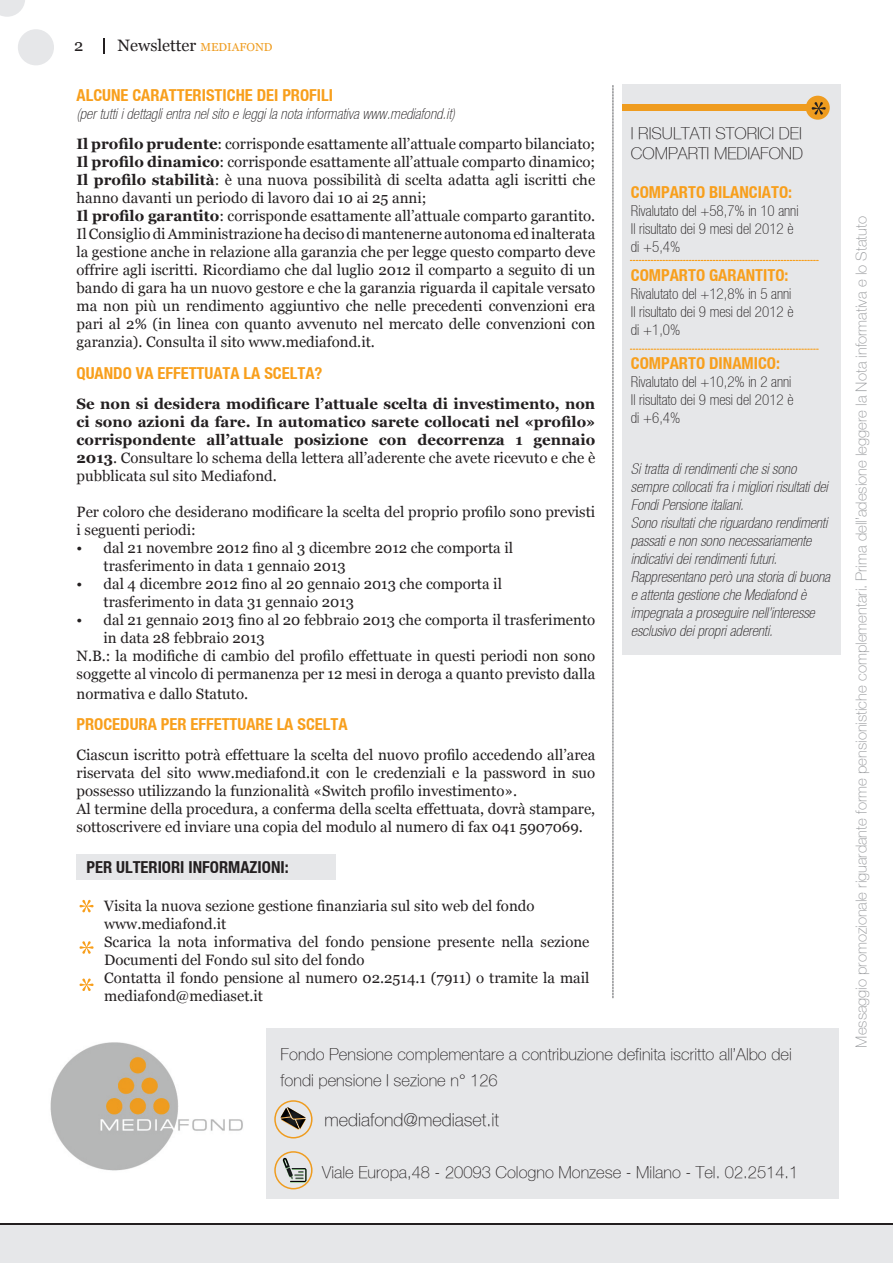
<style>
.page{position:relative;width:893px;height:1263px;background:#fff}
.page>*{position:absolute;margin:0;border:0;box-sizing:border-box;transform-origin:0 0}
.t1{font:100 18px "Helvetica Neue";color:#231f20}
.t2{font:100 16.5px/25.5px "Helvetica Neue";color:#231f20}
.t3{font:16.5px "Helvetica Neue Bold Cond Bold Cond";color:#f89f1c}
.t4{font:16.5px "Helvetica Neue Bold Cond Bold Cond";color:#231f20}
.t5{font:16.5px "Georgia";color:#231f20}
.t6{font:15px/18px "Georgia";color:#231f20}
.t7{font:15px/18px "Helvetica Neue Thin Cond Obl Thin Cond Obl";color:#231f20}
.t8{font:700 15px/18px "Georgia";color:#231f20;text-align:justify}
.t9{font:15px/18px "Helvetica Neue Thin Cond Thin Cond";color:#231f20}
.t10{font:100 15px "Helvetica Neue";color:#939598}
.s1{font-size:11.55px;color:#ef9c1f}
.s2{font-weight:700}
.s3{font-weight:400}
</style>
<div class="page">
<svg style="left:103px;top:38px;width:2px;height:16px"></svg>
<svg style="left:0;top:0;width:25px;height:17px"></svg>
<div style="left:18px;top:29px;width:36px;height:36px;background:#e6e7e9;border-radius:50%"></div>
<div style="left:0;top:1225px;width:893px;height:38px;background:#e6e7e9"></div>
<hr style="left:0;top:1223px;width:893px;height:1px;background:#231f20">
<div style="left:266px;top:1028px;width:572px;height:171px;background:#e6e7e9"></div>
<img style="left:50px;top:1042px;width:193px;height:129px">
<svg style="left:612px;top:85px;width:1px;height:913px"></svg>
<svg style="left:274px;top:1151px;width:39px;height:38px"></svg>
<svg style="left:274px;top:1100px;width:39px;height:38px"></svg>
<div style="left:77px;top:855px;width:259px;height:25px;background:#e6e7e9"></div>
<svg style="left:80px;top:900px;width:14px;height:12px"></svg>
<svg style="left:80px;top:978px;width:14px;height:13px"></svg>
<svg style="left:80px;top:941px;width:14px;height:13px"></svg>
<div style="left:622px;top:84px;width:219px;height:571px;background:#e6e7e9"></div>
<div style="left:622px;top:105px;width:196px;height:6px;background:#ef9c1f"></div>
<div style="left:806px;top:96px;width:24px;height:24px;background:#ef9c1f;border-radius:50%"></div>
<svg style="left:812px;top:102px;width:14px;height:13px"></svg>
<svg style="left:630px;top:260px;width:189px;height:1px"></svg>
<svg style="left:630px;top:349px;width:189px;height:1px"></svg>
<p class="t5" style="left:74px;top:35px;width:11px">2</p>
<p class="t5" style="left:118px;top:35px;width:156px">Newsletter <span class="s1">MEDIAFOND</span></p>
<p class="t3" style="left:77px;top:85px;width:258px">ALCUNE CARATTERISTICHE DEI PROFILI</p>
<p class="t7" style="left:77px;top:105px;width:380px">(per tutti i dettagli entra nel sito e leggi la nota informativa www.mediafond.it)</p>
<p class="t6" style="left:77px;top:135px;width:520px"><span class="s2">Il profilo prudente</span>: corrisponde esattamente all’attuale comparto bilanciato; <span class="s2">Il profilo dinamico</span>: corrisponde esattamente all’attuale comparto dinamico; <span class="s2">Il profilo stabilità</span>: è una nuova possibilità di scelta adatta agli iscritti che hanno davanti un periodo di lavoro dai 10 ai 25 anni;<br><span class="s2">Il profilo garantito</span>: corrisponde esattamente all’attuale comparto garantito.<br>Il Consiglio di Amministrazione ha deciso di mantenerne autonoma ed inalterata la gestione anche in relazione alla garanzia che per legge questo comparto deve offrire agli iscritti. Ricordiamo che dal luglio 2012 il comparto a seguito di un bando di gara ha un nuovo gestore e che la garanzia riguarda il capitale versato ma non più un rendimento aggiuntivo che nelle precedenti convenzioni era pari al 2% (in linea con quanto avvenuto nel mercato delle convenzioni con garanzia). Consulta il sito www.mediafond.it.</p>
<p class="t3" style="left:77px;top:363px;width:247px">QUANDO VA EFFETTUATA LA SCELTA?</p>
<p class="t8" style="left:77px;top:395px;width:520px">Se non si desidera modificare l’attuale scelta di investimento, non ci sono azioni da fare. In automatico sarete collocati nel «profilo» corrispondente all’attuale posizione con decorrenza 1 gennaio 2013<span class="s3">. Consultare lo schema della lettera all’aderente che avete ricevuto e che è pubblicata sul sito Mediafond.</span></p>
<p class="t6" style="left:77px;top:503px;width:520px">Per coloro che desiderano modificare la scelta del proprio profilo sono previsti i seguenti periodi:</p>
<p class="t6" style="left:104px;top:539px;width:411px;text-indent:-27px">• dal 21 novembre 2012 fino al 3 dicembre 2012 che comporta il trasferimento in data 1 gennaio 2013</p>
<p class="t6" style="left:104px;top:575px;width:400px;text-indent:-27px">• dal 4 dicembre 2012 fino al 20 gennaio 2013 che comporta il trasferimento in data 31 gennaio 2013</p>
<p class="t6" style="left:77px;top:611px;width:520px">• dal 21 gennaio 2013 fino al 20 febbraio 2013 che comporta il trasferimento</p>
<p class="t6" style="left:104px;top:629px;width:163px">in data 28 febbraio 2013</p>
<p class="t6" style="left:77px;top:647px;width:520px">N.B.: la modifiche di cambio del profilo effettuate in questi periodi non sono</p>
<p class="t6" style="left:77px;top:665px;width:520px">soggette al vincolo di permanenza per 12 mesi in deroga a quanto previsto dalla</p>
<p class="t6" style="left:77px;top:685px;width:173px">normativa e dallo Statuto.</p>
<p class="t3" style="left:77px;top:714px;width:272px">PROCEDURA PER EFFETTUARE LA SCELTA</p>
<p class="t6" style="left:77px;top:746px;width:520px">Ciascun iscritto potrà effettuare la scelta del nuovo profilo accedendo all’area riservata del sito www.mediafond.it con le credenziali e la password in suo possesso utilizzando la funzionalità «Switch profilo investimento».<br>Al termine della procedura, a conferma della scelta effettuata, dovrà stampare, sottoscrivere ed inviare una copia del modulo al numero di fax 041 5907069.</p>
<p class="t4" style="left:87px;top:857px;width:204px">PER ULTERIORI INFORMAZIONI:</p>
<p class="t6" style="left:104px;top:897px;width:487px">Visita la nuova sezione gestione finanziaria sul sito web del fondo www.mediafond.it<br>Scarica la nota informativa del fondo pensione presente nella sezione Documenti del Fondo sul sito del fondo<br>Contatta il fondo pensione al numero 02.2514.1 (7911) o tramite la mail mediafond@mediaset.it</p>
<p class="t2" style="left:631px;top:123px;width:174px;line-height:19.8px">I RISULTATI STORICI DEI<br>COMPARTI MEDIAFOND</p>
<p class="t3" style="left:631px;top:182px;width:163px">COMPARTO BILANCIATO:</p>
<p class="t9" style="left:631px;top:201px;width:169px">Rivalutato del +58,7% in 10 anni<br>Il risultato dei 9 mesi del 2012 è di +5,4%</p>
<p class="t3" style="left:631px;top:265px;width:159px">COMPARTO GARANTITO:</p>
<p class="t9" style="left:631px;top:285px;width:164px">Rivalutato del +12,8% in 5 anni<br>Il risultato dei 9 mesi del 2012 è di +1,0%</p>
<p class="t3" style="left:631px;top:353px;width:151px">COMPARTO DINAMICO:</p>
<p class="t9" style="left:631px;top:372px;width:164px">Rivalutato del +10,2% in 2 anni<br>Il risultato dei 9 mesi del 2012 è di +6,4%</p>
<p class="t7" style="left:631px;top:460px;width:201px">Si tratta di rendimenti che si sono sempre collocati fra i migliori risultati dei Fondi Pensione italiani.<br>Sono risultati che riguardano rendimenti passati e non sono necessariamente indicativi dei rendimenti futuri.<br>Rappresentano però una storia di buona e attenta gestione che Mediafond è impegnata a proseguire nell’interesse esclusivo dei propri aderenti.</p>
<p class="t2" style="left:281px;top:1042px;width:513px">Fondo Pensione complementare a contribuzione definita iscritto all’Albo dei fondi pensione I sezione n° 126</p>
<p class="t1" style="left:325px;top:1110px;width:176px">mediafond@mediaset.it</p>
<p class="t2" style="left:322px;top:1159px;width:478px">Viale Europa,48 - 20093 Cologno Monzese - Milano - Tel. 02.2514.1</p>
<p class="t10" style="left:853px;top:1047px;width:833px;rotate:-90deg">Messaggio promozionale riguardante forme pensionistiche complementari. Prima dell’adesione leggere la Nota informativa e lo Statuto</p>
</div>
